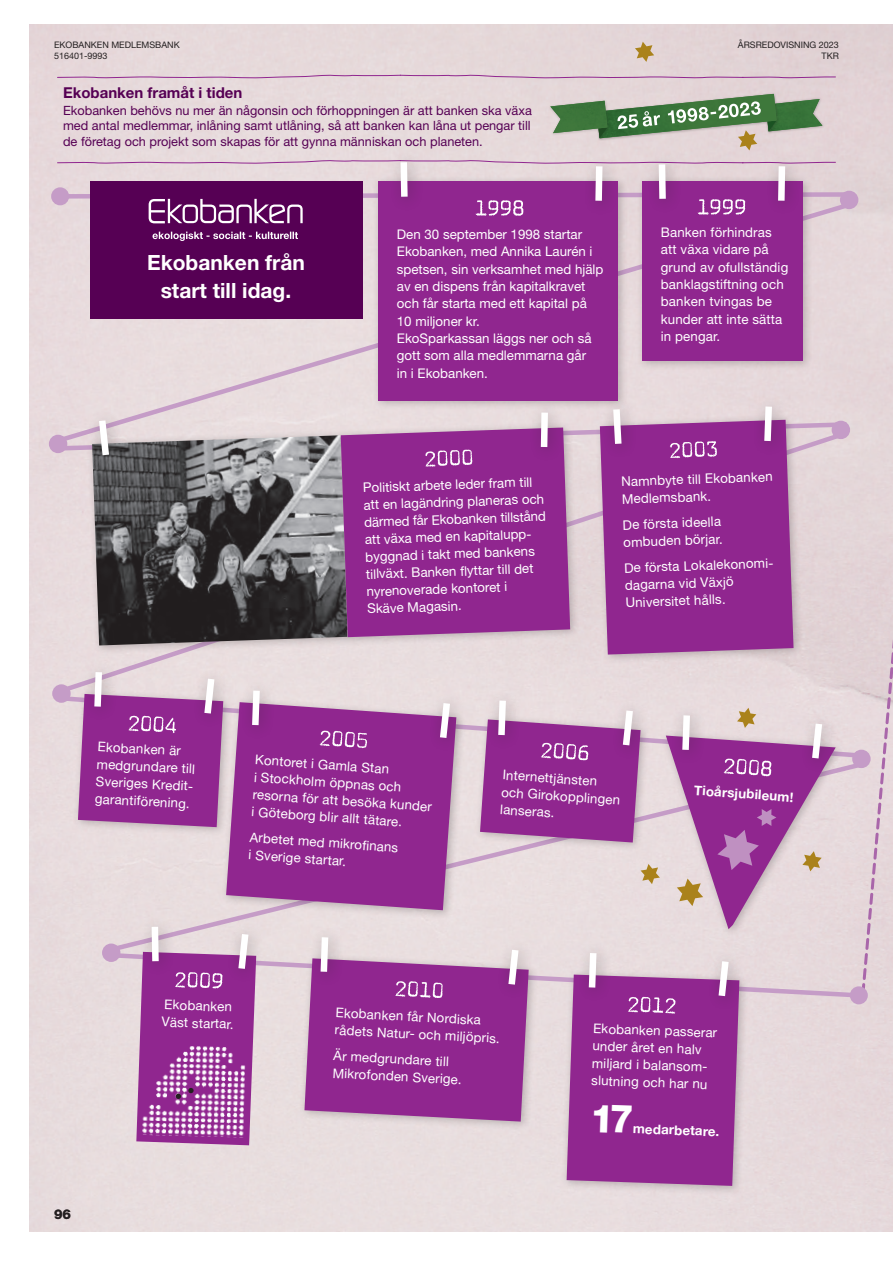
<style>
.page{position:relative;width:893px;height:1263px;background:#fff}
.page>*{position:absolute;margin:0;border:0;box-sizing:border-box;transform-origin:0 0}
.t1{font:700 21px/27.9px "Helvetica Neue LT Pro";color:#fff;text-align:center}
.t2{font:700 15px "Helvetica Neue LT Pro";color:#560054}
.t3{font:800 13.5px "Helvetica Neue LT Pro";color:#231f20}
.t4{font:13.35px/17.2px "Helvetica Neue LT Pro";color:#fff}
.t5{font:700 13.35px "Helvetica Neue LT Pro";color:#fff}
.t6{font:12.75px/15.3px "Helvetica Neue LT Pro";color:#560054;text-align:justify}
.t7{font:9px/10.5px "Helvetica Neue LT Pro";color:#231f20}
</style>
<div class="page">
<div style="left:860px;top:124px;width:33px;height:873px;background:#e4d6d8"></div>
<div style="left:49px;top:190px;width:822px;height:810px;background:#e8dcdd"></div>
<div style="left:51px;top:187px;width:18px;height:18px;background:#c59cc7;border-radius:50%"></div>
<div style="left:850px;top:986px;width:18px;height:18px;background:#c59cc7;border-radius:50%"></div>
<div style="left:372px;top:175px;width:256px;height:236px;background:#231f20;opacity:.25"></div>
<div style="left:378px;top:181px;width:240px;height:219px;background:#90268f"></div>
<div style="left:636px;top:175px;width:177px;height:196px;background:#231f20;opacity:.25"></div>
<div style="left:642px;top:181px;width:160px;height:180px;background:#90268f"></div>
<div style="left:87px;top:414px;width:717px;height:251px;background:#231f20;opacity:.25"></div>
<div style="left:600px;top:420px;width:193px;height:234px;background:#90268f"></div>
<img style="left:92px;top:435px;width:256px;height:210px">
<svg style="left:341px;top:427px;width:229px;height:210px;background:#932f91"></svg>
<svg style="left:425px;top:449px;width:48px;height:18px"></svg>
<svg style="left:670px;top:441px;width:47px;height:17px"></svg>
<div style="left:474px;top:714px;width:176px;height:139px;background:#231f20;opacity:.25"></div>
<div style="left:221px;top:696px;width:245px;height:224px;background:#231f20;opacity:.25"></div>
<svg style="left:226px;top:702px;width:230px;height:208px;background:#983896"></svg>
<svg style="left:320px;top:730px;width:47px;height:19px"></svg>
<div style="left:72px;top:688px;width:161px;height:149px;background:#231f20;opacity:.25"></div>
<div style="left:661px;top:730px;width:184px;height:208px;background:#e7dbdd"></div>
<div style="left:299px;top:953px;width:240px;height:178px;background:#231f20;opacity:.25"></div>
<div style="left:561px;top:969px;width:188px;height:227px;background:#231f20;opacity:.25"></div>
<div style="left:52px;top:684px;width:19px;height:19px;background:#c59cc7;border-radius:50%"></div>
<div style="left:832px;top:421px;width:18px;height:18px;background:#c59cc7;border-radius:50%"></div>
<div style="left:49px;top:435px;width:18px;height:18px;background:#c59cc7;border-radius:50%"></div>
<div style="left:840px;top:191px;width:18px;height:18px;background:#c59cc7;border-radius:50%"></div>
<div style="left:102px;top:943px;width:18px;height:19px;background:#c59cc7;border-radius:50%"></div>
<div style="left:91px;top:181px;width:272px;height:138px;background:#560054"></div>
<svg style="left:153px;top:232px;width:145px;height:9px"></svg>
<svg style="left:641px;top:864px;width:19px;height:20px"></svg>
<div style="left:389px;top:151px;width:35px;height:62px;background:#e5d8da"></div>
<div style="left:240px;top:679px;width:36px;height:62px;background:#231f20;opacity:.3"></div>
<svg style="left:252px;top:690px;width:8px;height:35px"></svg>
<div style="left:309px;top:925px;width:36px;height:63px;background:#e9ddde"></div>
<div style="left:487px;top:689px;width:35px;height:62px;background:#e8dcdd"></div>
<div style="left:671px;top:704px;width:35px;height:62px;background:#e8dcdd"></div>
<div style="left:577px;top:941px;width:36px;height:62px;background:#e7dcde"></div>
<div style="left:83px;top:660px;width:35px;height:62px;background:#e7dbdc"></div>
<div style="left:140px;top:915px;width:35px;height:62px;background:#e7dcdd"></div>
<div style="left:88px;top:409px;width:37px;height:62px;background:#231f20;opacity:.3"></div>
<svg style="left:99px;top:420px;width:10px;height:35px"></svg>
<div style="left:647px;top:153px;width:35px;height:62px;background:#e3d5d7"></div>
<div style="left:602px;top:398px;width:35px;height:62px;background:#231f20;opacity:.3"></div>
<svg style="left:613px;top:409px;width:8px;height:35px"></svg>
<div style="left:584px;top:155px;width:35px;height:62px;background:#e5d8da"></div>
<div style="left:429px;top:692px;width:36px;height:61px;background:#231f20;opacity:.3"></div>
<svg style="left:440px;top:703px;width:10px;height:35px"></svg>
<div style="left:497px;top:939px;width:37px;height:61px;background:#231f20;opacity:.3"></div>
<svg style="left:304px;top:937px;width:225px;height:184px;background:#a24c9f"></svg>
<div style="left:612px;top:699px;width:36px;height:62px;background:#231f20;opacity:.3"></div>
<svg style="left:480px;top:700px;width:161px;height:142px;background:#a555a2"></svg>
<div style="left:801px;top:712px;width:37px;height:62px;background:#231f20;opacity:.3"></div>
<svg style="left:666px;top:708px;width:170px;height:221px"></svg>
<div style="left:707px;top:950px;width:37px;height:62px;background:#231f20;opacity:.3"></div>
<div style="left:193px;top:667px;width:37px;height:62px;background:#231f20;opacity:.3"></div>
<svg style="left:78px;top:672px;width:145px;height:155px;background:#a350a0"></svg>
<div style="left:227px;top:923px;width:37px;height:61px;background:#231f20;opacity:.3"></div>
<svg style="left:136px;top:927px;width:120px;height:218px;background:#aa5ca7"></svg>
<div style="left:529px;top:401px;width:35px;height:62px;background:#231f20;opacity:.3"></div>
<svg style="left:541px;top:413px;width:7px;height:34px"></svg>
<div style="left:766px;top:155px;width:35px;height:62px;background:#e3d3d6"></div>
<div style="left:753px;top:395px;width:35px;height:62px;background:#231f20;opacity:.3"></div>
<svg style="left:764px;top:406px;width:8px;height:35px"></svg>
<div style="left:764px;top:97px;width:61px;height:37px;background:#e3d4d6"></div>
<div style="left:595px;top:92px;width:185px;height:49px;background:#e3d5d7"></div>
<svg style="left:57px;top:160px;width:779px;height:63px"></svg>
<svg style="left:57px;top:74px;width:779px;height:5px;background:#d3b3c9"></svg>
<svg style="left:635px;top:42px;width:19px;height:20px"></svg>
<svg style="left:550px;top:94px;width:272px;height:56px"></svg>
<svg style="left:567px;top:953px;width:172px;height:233px;background:#9c429a"></svg>
<p class="t7" style="left:54px;top:40px;width:127px">EKOBANKEN MEDLEMSBANK<br>516401-9993</p>
<p class="t7" style="left:738px;top:40px;width:103px;text-align:right">ÅRSREDOVISNING 2023<br>TKR</p>
<p class="t2" style="left:63px;top:83px;width:181px">Ekobanken framåt i tiden</p>
<p class="t6" style="left:63px;top:103px;width:470px">Ekobanken behövs nu mer än någonsin och förhoppningen är att banken ska växa med antal medlemmar, inlåning samt utlåning, så att banken kan låna ut pengar till de företag och projekt som skapas för att gynna människan och planeten.</p>
<h1 class="t1" style="left:147px;top:248px;width:159px">Ekobanken från start till idag.</h1>
<p class="t4" style="left:397px;top:225px;width:208px">Den 30 september 1998 startar<br>Ekobanken, med Annika Laurén i spetsen, sin verksamhet med hjälp av en dispens från kapitalkravet och får starta med ett kapital på<br>10 miljoner kr.<br>EkoSparkassan läggs ner och så gott som alla medlemmarna går<br>in i Ekobanken.</p>
<p class="t4" style="left:661px;top:223px;width:129px">Banken förhindras att växa vidare på grund av ofullständig banklagstiftning och banken tvingas be kunder att inte sätta in pengar.</p>
<p class="t4" style="left:363px;top:479px;width:183px;rotate:-2deg">Politiskt arbete leder fram till att en lagändring planeras och därmed får Ekobanken tillstånd att växa med en kapitalupp&shy;byggnad i takt med bankens tillväxt. Banken fl yttar till det nyrenoverade kontoret i<br>Skäve Magasin.</p>
<p class="t4" style="left:621px;top:473px;width:153px;rotate:-2deg">Namnbyte till Ekobanken<br>Medlemsbank.</p>
<p class="t4" style="left:622px;top:516px;width:101px;rotate:-2deg">De första ideella ombuden börjar.</p>
<p class="t4" style="left:624px;top:559px;width:152px;rotate:-2deg">De första Lokalekonomi&shy;dagarna vid Växjö<br>Universitet hålls.</p>
<p class="t4" style="left:98px;top:738px;width:100px;rotate:3deg">Ekobanken är medgrundare till<br>Sveriges Kredit&shy;garantiförening.</p>
<p class="t4" style="left:256px;top:751px;width:181px;rotate:4deg">Kontoret i Gamla Stan<br>i Stockholm öppnas och resorna för att besöka kunder i Göteborg blir allt tätare.</p>
<p class="t4" style="left:250px;top:828px;width:150px;rotate:4deg">Arbetet med mikrofi nans i Sverige startar.</p>
<p class="t4" style="left:503px;top:766px;width:120px;rotate:4deg">Internettjänsten och Girokopplingen lanseras.</p>
<p class="t5" style="left:695px;top:782px;width:101px;rotate:4deg">Tioårsjubileum!</p>
<p class="t3" style="left:54px;top:1206px;width:19px">96</p>
<p class="t4" style="left:163px;top:995px;width:74px;rotate:2deg">Ekobanken<br>Väst startar.</p>
<p class="t4" style="left:336px;top:1003px;width:167px;rotate:3deg">Ekobanken får Nordiska rådets Natur- och miljöpris.</p>
<p class="t4" style="left:334px;top:1046px;width:131px;rotate:3deg">Är medgrundare till<br>Mikrofonden Sverige.</p>
<p class="t4" style="left:593px;top:1019px;width:126px;rotate:2deg">Ekobanken passerar under året en halv miljard i balansom&shy;slutning och har nu</p>
<p class="t5" style="left:633px;top:1120px;width:88px;rotate:2deg">medarbetare.</p>
</div>
